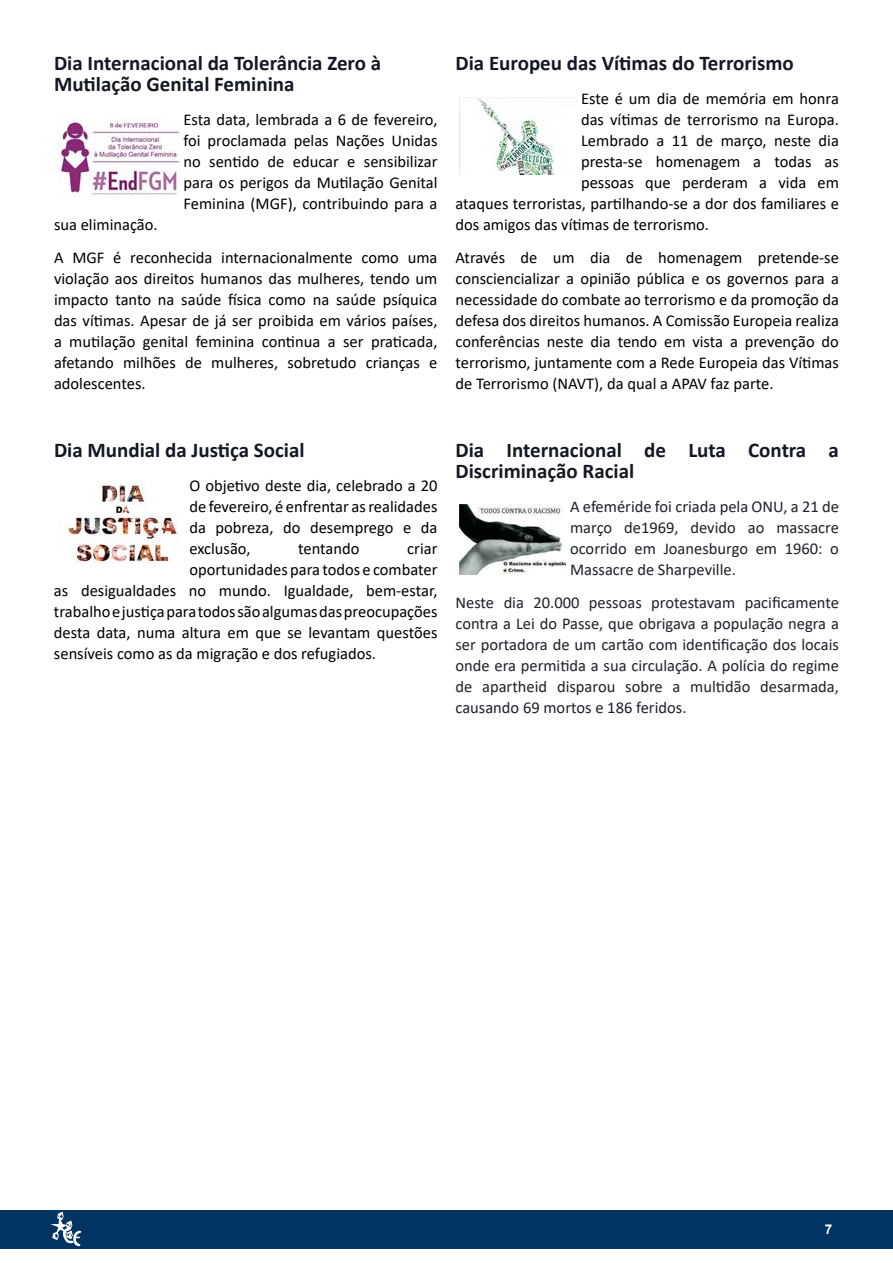
<style>
.page{position:relative;width:893px;height:1263px;background:#fff}
.page>*{position:absolute;margin:0;border:0;box-sizing:border-box;transform-origin:0 0}
.t1{font:700 21px/21px "Calibri";color:#141823}
.t2{font:16.5px/21px "Calibri";color:#000;text-align:justify}
.t3{font:16.5px/21px "Calibri";color:#1d2129;text-align:justify}
.t4{font:700 13.5px "Arial";color:#fff}
</style>
<div class="page">
<div style="left:0;top:1211px;width:893px;height:38px;background:#003463"></div>
<svg style="left:48px;top:1210px;width:34px;height:37px"></svg>
<img style="left:58px;top:117px;width:121px;height:79px">
<img style="left:66px;top:484px;width:113px;height:79px">
<img style="left:464px;top:97px;width:113px;height:78px">
<img style="left:460px;top:504px;width:106px;height:71px">
<p class="t1" style="left:54px;top:52px;width:329px">Dia Internacional da Tolerância Zero à<br>Mutilação Genital Feminina</p>
<p class="t2" style="left:183px;top:108px;width:255px">Esta data, lembrada a 6 de fevereiro, foi proclamada pelas Nações Unidas no sentido de educar e sensibilizar para os perigos da Mutilação Genital Feminina (MGF), contribuindo para a</p>
<p class="t2" style="left:54px;top:207px;width:385px;line-height:33.8px">sua eliminação.<br>A MGF é reconhecida internacionalmente como uma</p>
<p class="t2" style="left:54px;top:268px;width:385px">violação aos direitos humanos das mulheres, tendo um impacto tanto na saúde física como na saúde psíquica das vítimas. Apesar de já ser proibida em vários países, a mutilação genital feminina continua a ser praticada, afetando milhões de mulheres, sobretudo crianças e adolescentes.</p>
<p class="t1" style="left:455px;top:52px;width:340px">Dia Europeu das Vítimas do Terrorismo</p>
<p class="t2" style="left:581px;top:87px;width:259px">Este é um dia de memória em honra</p>
<p class="t2" style="left:581px;top:108px;width:259px">das vítimas de terrorismo na Europa.</p>
<p class="t2" style="left:581px;top:129px;width:259px">Lembrado a 11 de março, neste dia</p>
<p class="t2" style="left:581px;top:150px;width:259px">presta-se homenagem a todas as</p>
<p class="t2" style="left:581px;top:171px;width:259px">pessoas que perderam a vida em</p>
<p class="t2" style="left:455px;top:192px;width:385px">ataques terroristas, partilhando-se a dor dos familiares e</p>
<p class="t2" style="left:455px;top:213px;width:255px">dos amigos das vítimas de terrorismo.</p>
<p class="t2" style="left:455px;top:247px;width:385px">Através de um dia de homenagem pretende-se consciencializar a opinião pública e os governos para a necessidade do combate ao terrorismo e da promoção da defesa dos direitos humanos. A Comissão Europeia realiza conferências neste dia tendo em vista a prevenção do terrorismo, juntamente com a Rede Europeia das Vítimas de Terrorismo (NAVT), da qual a APAV faz parte.</p>
<p class="t1" style="left:54px;top:439px;width:252px">Dia Mundial da Justiça Social</p>
<p class="t2" style="left:189px;top:474px;width:250px">O objetivo deste dia, celebrado a 20 de fevereiro, é enfrentar as realidades da pobreza, do desemprego e da exclusão,</p>
<p class="t2" style="left:298px;top:537px;width:63px">tentando</p>
<p class="t2" style="left:407px;top:537px;width:32px">criar</p>
<p class="t2" style="left:189px;top:558px;width:250px">oportunidades para todos e combater</p>
<p class="t2" style="left:54px;top:579px;width:385px">as desigualdades no mundo. Igualdade, bem-estar,</p>
<p class="t2" style="left:54px;top:600px;width:385px">trabalho e justiça para todos são algumas das preocupações</p>
<p class="t2" style="left:54px;top:621px;width:385px">desta data, numa altura em que se levantam questões</p>
<p class="t2" style="left:54px;top:642px;width:324px">sensíveis como as da migração e dos refugiados.</p>
<p class="t1" style="left:455px;top:439px;width:385px">Dia Internacional de Luta Contra a<br>Discriminação Racial</p>
<p class="t3" style="left:570px;top:495px;width:270px">A efeméride foi criada pela ONU, a 21 de março de1969, devido ao massacre ocorrido em Joanesburgo em 1960: o Massacre de Sharpeville.</p>
<p class="t3" style="left:455px;top:592px;width:385px">Neste dia 20.000 pessoas protestavam pacificamente contra a Lei do Passe, que obrigava a população negra a ser portadora de um cartão com identificação dos locais onde era permitida a sua circulação. A polícia do regime de apartheid disparou sobre a multidão desarmada, causando 69 mortos e 186 feridos.</p>
<p class="t4" style="left:825px;top:1219px;width:9px">7</p>
</div>
